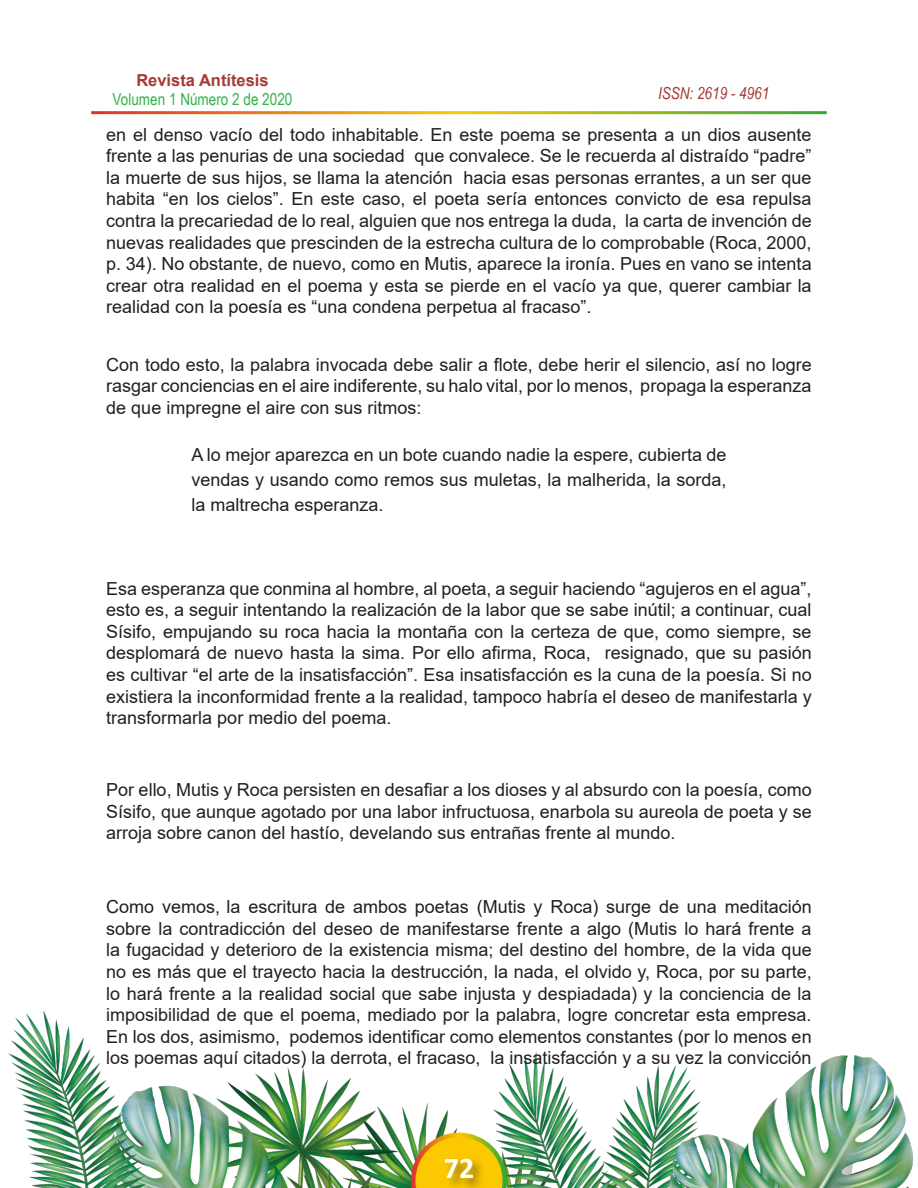
<style>
.page{position:relative;width:918px;height:1188px;background:#fff}
.page>*{position:absolute;margin:0;border:0;box-sizing:border-box;transform-origin:0 0}
.t1{font:700 30px "Calibri";color:#fff}
.t2{font:18px/21.6px "Arial";color:#231f20;text-align:justify}
.t3{font:16.5px "Arial Narrow";color:#31b44a}
.t4{font:700 16.5px "Arial";color:#a53a35}
.t5{font:italic 16.5px "Arial Narrow";color:#a53a35}
</style>
<div class="page">
<img style="left:8px;top:1010px;width:905px;height:178px">
<svg style="left:411px;top:1133px;width:96px;height:55px;background:#dec133"></svg>
<div style="left:443px;top:1157px;width:43px;height:31px;background:#231f20;opacity:.54"></div>
<p class="t4" style="left:136px;top:68px;width:134px">Revista Antítesis</p>
<p class="t3" style="left:113px;top:88px;width:181px">Volumen 1 Número 2 de 2020</p>
<p class="t5" style="left:658px;top:81px;width:113px">ISSN: 2619 - 4961</p>
<p class="t2" style="left:106px;top:123px;width:707px">en el denso vacío del todo inhabitable. En este poema se presenta a un dios ausente frente a las penurias de una sociedad que convalece. Se le recuerda al distraído “padre” la muerte de sus hijos, se llama la atención hacia esas personas errantes, a un ser que habita “en los cielos”. En este caso, el poeta sería entonces convicto de esa repulsa contra la precariedad de lo real, alguien que nos entrega la duda, la carta de invención de nuevas realidades que prescinden de la estrecha cultura de lo comprobable (Roca, 2000, p. 34). No obstante, de nuevo, como en Mutis, aparece la ironía. Pues en vano se intenta crear otra realidad en el poema y esta se pierde en el vacío ya que, querer cambiar la realidad con la poesía es “una condena perpetua al fracaso”.</p>
<p class="t2" style="left:106px;top:354px;width:707px">Con todo esto, la palabra invocada debe salir a flote, debe herir el silencio, así no logre rasgar conciencias en el aire indiferente, su halo vital, por lo menos, propaga la esperanza de que impregne el aire con sus ritmos:</p>
<p class="t2" style="left:191px;top:442px;width:537px;line-height:25.2px">A lo mejor aparezca en un bote cuando nadie la espere, cubierta de vendas y usando como remos sus muletas, la malherida, la sorda, la maltrecha esperanza.</p>
<p class="t2" style="left:106px;top:577px;width:707px">Esa esperanza que conmina al hombre, al poeta, a seguir haciendo “agujeros en el agua”, esto es, a seguir intentando la realización de la labor que se sabe inútil; a continuar, cual Sísifo, empujando su roca hacia la montaña con la certeza de que, como siempre, se desplomará de nuevo hasta la sima. Por ello afirma, Roca, resignado, que su pasión es cultivar “el arte de la insatisfacción”. Esa insatisfacción es la cuna de la poesía. Si no existiera la inconformidad frente a la realidad, tampoco habría el deseo de manifestarla y transformarla por medio del poema.</p>
<p class="t2" style="left:106px;top:779px;width:707px">Por ello, Mutis y Roca persisten en desafiar a los dioses y al absurdo con la poesía, como Sísifo, que aunque agotado por una labor infructuosa, enarbola su aureola de poeta y se arroja sobre canon del hastío, develando sus entrañas frente al mundo.</p>
<p class="t2" style="left:106px;top:896px;width:707px">Como vemos, la escritura de ambos poetas (Mutis y Roca) surge de una meditación sobre la contradicción del deseo de manifestarse frente a algo (Mutis lo hará frente a la fugacidad y deterioro de la existencia misma; del destino del hombre, de la vida que no es más que el trayecto hacia la destrucción, la nada, el olvido y, Roca, por su parte, lo hará frente a la realidad social que sabe injusta y despiadada) y la conciencia de la imposibilidad de que el poema, mediado por la palabra, logre concretar esta empresa.<br>En los dos, asimismo, podemos identificar como elementos constantes (por lo menos en los poemas aquí citados) la derrota, el fracaso, la insatisfacción y a su vez la convicción</p>
<h1 class="t1" style="left:444px;top:1147px;width:32px">72</h1>
</div>
